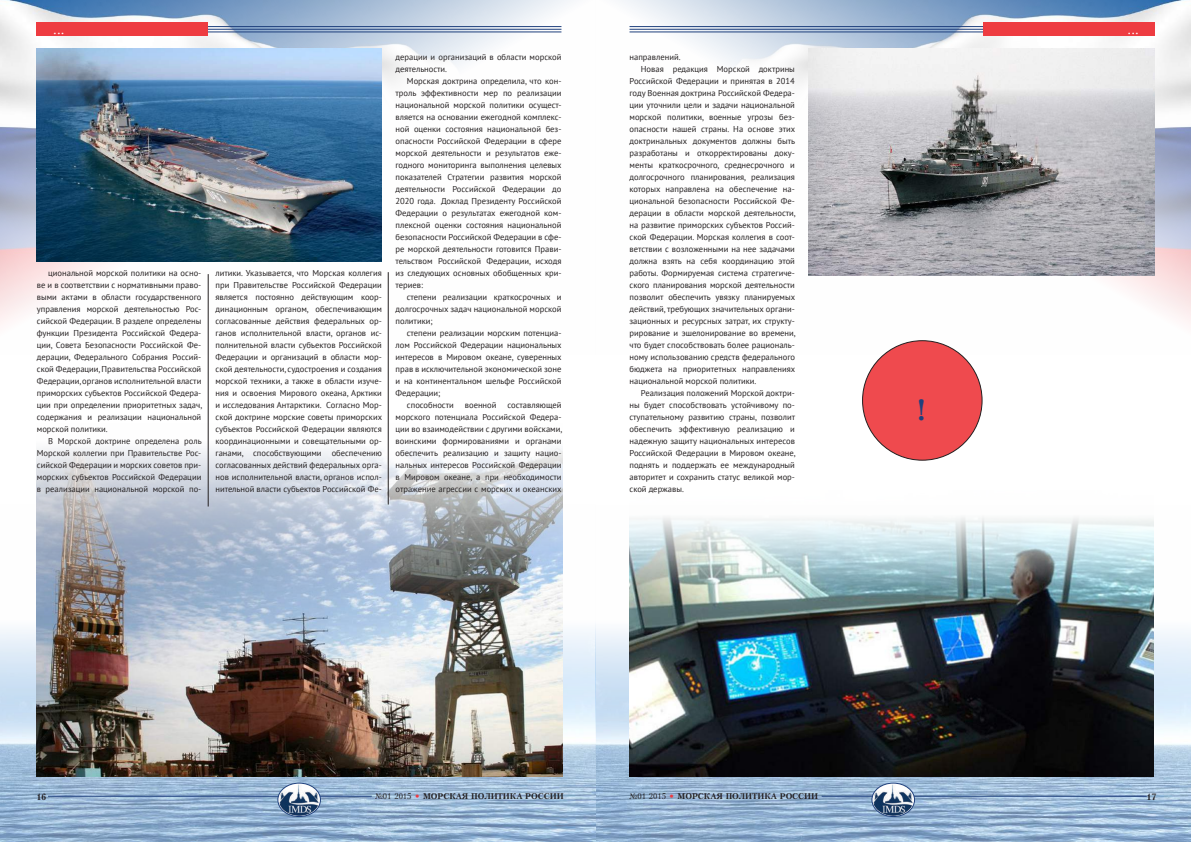
<style>
.page{position:relative;width:1191px;height:842px;background:#fff}
.page>*{position:absolute;margin:0;border:0;box-sizing:border-box;transform-origin:0 0}
.t1{font:29px "Petersburg Bold Cyrillic";color:#1f407d}
.t2{font:14px "PT Sans";color:#fff}
.t3{font:9px "Petersburg Bold Cyrillic";color:#231f20}
.t4{font:8.6px/12px "PT Sans";color:#231f20;text-align:justify}
.t5{font:8.2px "Petersburg Bold Cyrillic";color:#231f20}
.s1{font-family:"Times New Roman"}
.s2{font-family:"Petersburg Cyrillic"}
.s3{color:#ee3a41}
</style>
<div class="page">
<img style="left:0;top:505px;width:1191px;height:337px">
<img style="left:0;top:0;width:1191px;height:354px">
<img style="left:629px;top:505px;width:524px;height:272px">
<img style="left:808px;top:49px;width:346px;height:227px">
<img style="left:37px;top:424px;width:525px;height:353px">
<img style="left:37px;top:48px;width:345px;height:214px">
<hr style="left:208px;top:274px;width:1px;height:232px;background:#231f20">
<hr style="left:388px;top:272px;width:1px;height:232px;background:#231f20">
<div style="left:862px;top:341px;width:120px;height:119px;background:#ef4a4e;border-radius:50%"></div>
<hr style="left:48px;top:796px;width:324px;height:1px;background:#1f407d">
<hr style="left:821px;top:796px;width:325px;height:1px;background:#1f407d">
<div style="left:37px;top:23px;width:171px;height:13px;background:#ee3c41"></div>
<hr style="left:208px;top:26px;width:353px;height:1px;background:#1f407d">
<hr style="left:208px;top:29px;width:353px;height:1px;background:#1f407d">
<hr style="left:208px;top:32px;width:353px;height:1px;background:#1f407d">
<img style="left:278px;top:783px;width:42px;height:33px">
<div style="left:277px;top:783px;width:44px;height:34px;border:1px solid #1f407d;border-radius:50%"></div>
<img style="left:872px;top:783px;width:42px;height:33px">
<div style="left:871px;top:783px;width:44px;height:34px;border:1px solid #1f407d;border-radius:50%"></div>
<div style="left:982px;top:23px;width:172px;height:13px;background:#ee3c41"></div>
<hr style="left:629px;top:26px;width:354px;height:1px;background:#1f407d">
<hr style="left:629px;top:29px;width:354px;height:1px;background:#1f407d">
<hr style="left:629px;top:32px;width:354px;height:1px;background:#1f407d">
<h2 class="t2" style="left:53px;top:20px;width:12px">...</h2>
<h2 class="t2" style="left:1127px;top:20px;width:12px">...</h2>
<p class="t4" style="left:37px;top:267px;width:167px;text-indent:11px">циональной морской политики на осно&shy;ве и в соответствии с нормативными право&shy;выми актами в области государственного управления морской деятельностью Рос&shy;сийской Федерации. В разделе определены функции Президента Российской Федера&shy;ции, Совета Безопасности Российской Фе&shy;дерации, Федерального Собрания Россий&shy;ской Федерации, Правительства Российской Федерации, органов исполнительной власти приморских субъектов Российской Федера&shy;ции при определении приоритетных задач, содержания и реализации национальной морской политики.</p>
<p class="t4" style="left:37px;top:435px;width:166px;text-indent:11px">В Морской доктрине определена роль Морской коллегии при Правительстве Рос&shy;сийской Федерации и морских советов при&shy;морских субъектов Российской Федерации в реализации национальной морской по-</p>
<p class="t4" style="left:215px;top:267px;width:168px">литики. Указывается, что Морская коллегия при Правительстве Российской Федерации является постоянно действующим коор&shy;динационным органом, обеспечивающим согласованные действия федеральных ор&shy;ганов исполнительной власти, органов ис&shy;полнительной власти субъектов Российской Федерации и организаций в области мор&shy;ской деятельности, судостроения и создания морской техники, а также в области изуче&shy;ния и освоения Мирового океана, Арктики и исследования Антарктики. Согласно Мор&shy;ской доктрине морские советы приморских субъектов Российской Федерации являются координационными и совещательными ор&shy;ганами, способствующими обеспечению согласованных действий федеральных орга&shy;нов исполнительной власти, органов испол&shy;нительной власти субъектов Российской Фе-</p>
<p class="t4" style="left:395px;top:51px;width:167px">дерации и организаций в области морской деятельности.</p>
<p class="t4" style="left:395px;top:75px;width:168px;text-indent:11px">Морская доктрина определила, что кон&shy;троль эффективности мер по реализации национальной морской политики осущест&shy;вляется на основании ежегодной комплекс&shy;ной оценки состояния национальной без&shy;опасности Российской Федерации в сфере морской деятельности и результатов еже&shy;годного мониторинга выполнения целевых показателей Стратегии развития морской деятельности Российской Федерации до 2020 года. Доклад Президенту Российской Федерации о результатах ежегодной ком&shy;плексной оценки состояния национальной безопасности Российской Федерации в сфе&shy;ре морской деятельности готовится Прави&shy;тельством Российской Федерации, исходя из следующих основных обобщенных кри&shy;териев:</p>
<p class="t4" style="left:395px;top:291px;width:167px;text-indent:11px">степени реализации краткосрочных и долгосрочных задач национальной морской политики;</p>
<p class="t4" style="left:407px;top:327px;width:156px">степени реализации морским потенциа-</p>
<p class="t4" style="left:395px;top:339px;width:168px">лом Российской Федерации национальных</p>
<p class="t4" style="left:395px;top:351px;width:168px">интересов в Мировом океане, суверенных</p>
<p class="t4" style="left:395px;top:363px;width:167px">прав в исключительной экономической зоне</p>
<p class="t4" style="left:395px;top:375px;width:167px">и на континентальном шельфе Российской</p>
<p class="t4" style="left:395px;top:387px;width:46px">Федерации;</p>
<p class="t4" style="left:407px;top:399px;width:48px">способности</p>
<p class="t4" style="left:465px;top:399px;width:33px">военной</p>
<p class="t4" style="left:629px;top:51px;width:52px">направлений.</p>
<p class="t4" style="left:641px;top:63px;width:156px">Новая редакция Морской доктрины</p>
<p class="t4" style="left:629px;top:75px;width:167px">Российской Федерации и принятая в 2014</p>
<p class="t4" style="left:629px;top:87px;width:167px">году Военная доктрина Российской Федера-</p>
<p class="t4" style="left:629px;top:99px;width:167px">ции уточнили цели и задачи национальной</p>
<p class="t4" style="left:629px;top:111px;width:167px">морской политики, военные угрозы без-</p>
<p class="t4" style="left:629px;top:123px;width:167px">опасности нашей страны. На основе этих</p>
<p class="t4" style="left:629px;top:135px;width:167px">доктринальных документов должны быть</p>
<p class="t4" style="left:629px;top:147px;width:167px">разработаны и откорректированы доку-</p>
<p class="t4" style="left:629px;top:159px;width:167px">менты краткосрочного, среднесрочного и</p>
<p class="t4" style="left:629px;top:171px;width:167px">долгосрочного планирования, реализация</p>
<p class="t4" style="left:629px;top:183px;width:167px">которых направлена на обеспечение на-</p>
<p class="t4" style="left:629px;top:195px;width:167px">циональной безопасности Российской Фе-</p>
<p class="t4" style="left:629px;top:207px;width:168px">дерации в области морской деятельности,</p>
<p class="t4" style="left:629px;top:219px;width:167px">на развитие приморских субъектов Россий-</p>
<p class="t4" style="left:629px;top:231px;width:167px">ской Федерации. Морская коллегия в соот-</p>
<p class="t4" style="left:629px;top:243px;width:167px">ветствии с возложенными на нее задачами</p>
<p class="t4" style="left:629px;top:255px;width:167px">должна взять на себя координацию этой</p>
<p class="t4" style="left:629px;top:267px;width:167px">работы. Формируемая система стратегиче-</p>
<p class="t4" style="left:629px;top:279px;width:167px">ского планирования морской деятельности</p>
<p class="t4" style="left:629px;top:291px;width:167px">позволит обеспечить увязку планируемых</p>
<p class="t4" style="left:629px;top:303px;width:167px">действий, требующих значительных органи-</p>
<p class="t4" style="left:629px;top:315px;width:167px">зационных и ресурсных затрат, их структу-</p>
<p class="t4" style="left:629px;top:327px;width:168px">рирование и эшелонирование во времени,</p>
<p class="t4" style="left:629px;top:339px;width:167px">что будет способствовать более рациональ-</p>
<p class="t4" style="left:629px;top:351px;width:167px">ному использованию средств федерального</p>
<p class="t4" style="left:629px;top:363px;width:167px">бюджета на приоритетных направлениях</p>
<p class="t4" style="left:629px;top:375px;width:128px">национальной морской политики.</p>
<p class="t4" style="left:641px;top:387px;width:156px">Реализация положений Морской доктри-</p>
<p class="t4" style="left:629px;top:399px;width:167px">ны будет способствовать устойчивому по-</p>
<p class="t4" style="left:629px;top:411px;width:167px">ступательному развитию страны, позволит</p>
<p class="t4" style="left:629px;top:423px;width:167px">обеспечить эффективную реализацию и</p>
<p class="t4" style="left:629px;top:435px;width:167px">надежную защиту национальных интересов</p>
<p class="t4" style="left:629px;top:447px;width:168px">Российской Федерации в Мировом океане,</p>
<p class="t4" style="left:629px;top:459px;width:167px">поднять и поддержать ее международный</p>
<p class="t4" style="left:629px;top:471px;width:167px">авторитет и сохранить статус великой мор-</p>
<p class="t4" style="left:629px;top:483px;width:56px">ской державы.</p>
<p class="t4" style="left:395px;top:399px;width:168px;text-indent:112px">составляющей морского потенциала Российской Федера&shy;ции во взаимодействии с другими войсками, воинскими формированиями и органами обеспечить реализацию и защиту нацио&shy;нальных интересов Российской Федерации в Мировом океане, а при необходимости отражение агрессии с морских и океанских</p>
<h1 class="t1" style="left:916px;top:393px;width:11px">!</h1>
<p class="t3" style="left:37px;top:791px;width:11px">16</p>
<p class="t5" style="left:375px;top:791px;width:190px"><span class="s1">№</span><span class="s2">01 2015</span> <span class="s3">•</span> МОРСКАЯ ПОЛИТИКА РОССИИ</p>
<p class="t5" style="left:629px;top:791px;width:190px"><span class="s1">№</span><span class="s2">01 2015</span> <span class="s3">•</span> МОРСКАЯ ПОЛИТИКА РОССИИ</p>
<p class="t3" style="left:1146px;top:791px;width:11px">17</p>
</div>
